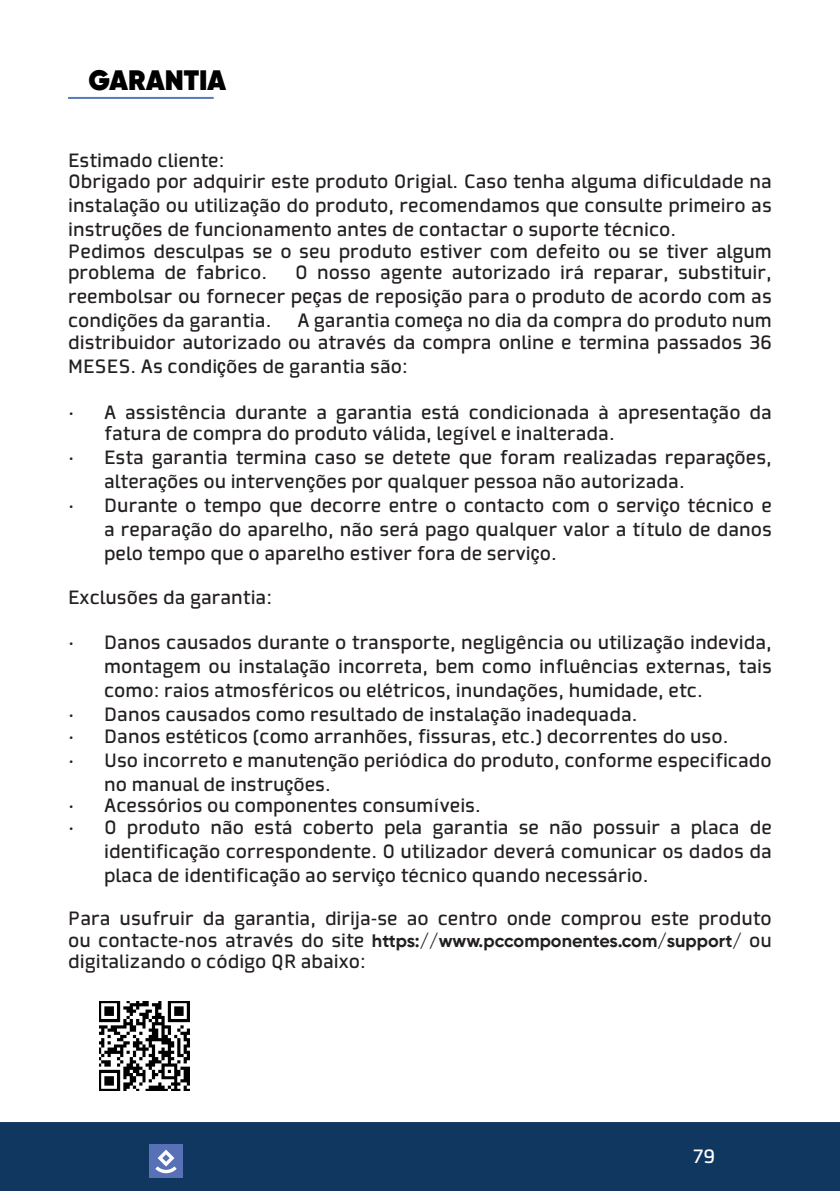
<style>
.page{position:relative;width:840px;height:1191px;background:#fff}
.page>*{position:absolute;margin:0;border:0;box-sizing:border-box;transform-origin:0 0}
.t1{font:800 28px "Gilroy";color:#000001}
.t2{font:18px/24px "Collator";color:#231f20;text-align:justify}
.t3{font:18px "Collator";color:#fff}
.s1{font-family:"Helvetica Neue LT Std";font-weight:500;font-stretch:condensed;font-size:20px}
.s2{font-family:"Gilroy";font-weight:700}
</style>
<div class="page">
<div style="left:1px;top:1122px;width:838px;height:69px;background:#0f3760"></div>
<svg style="left:0;top:1122px;width:1px;height:69px"></svg>
<div style="left:149px;top:1144px;width:34px;height:34px;background:#5870b6"></div>
<svg style="left:155px;top:1149px;width:22px;height:24px"></svg>
<hr style="left:68px;top:97px;width:145px;height:2px;background:#5479bd">
<img style="left:99px;top:1001px;width:91px;height:89px">
<p class="t1" style="left:89px;top:62px;width:139px">GARANTIA</p>
<p class="t2" style="left:68px;top:149px;width:158px">Estimado cliente:</p>
<p class="t2" style="left:68px;top:170px;width:705px">Obrigado por adquirir este produto Origial. Caso tenha alguma dificuldade na instala<span class="s1">ç</span>ão ou utiliza<span class="s1">ç</span>ão do produto, recomendamos que consulte primeiro as instru<span class="s1">ç</span>ões de funcionamento antes de contactar o suporte técnico.</p>
<p class="t2" style="left:68px;top:241px;width:704px;line-height:21.6px">Pedimos desculpas se o seu produto estiver com defeito ou se tiver algum problema de fabrico.</p>
<p class="t2" style="left:68px;top:262px;width:704px;text-indent:227px">O nosso agente autorizado irá reparar, substituir, reembolsar ou fornecer pe<span class="s1">ç</span>as de reposi<span class="s1">ç</span>ão para o produto de acordo com as condi<span class="s1">ç</span>ões da garantia.</p>
<p class="t2" style="left:68px;top:311px;width:705px;line-height:21.6px;text-align:right">A garantia come<span class="s1">ç</span>a no dia da compra do produto num<br>distribuidor autorizado ou através da compra online e termina passados 36</p>
<p class="t2" style="left:68px;top:355px;width:341px">MESES. As condi<span class="s1">ç</span>ões de garantia são:</p>
<p class="t2" style="left:104px;top:402px;width:668px;line-height:21.6px;text-indent:-36px">• A assistência durante a garantia está condicionada à apresenta<span class="s1">ç</span>ão da fatura de compra do produto válida, legível e inalterada.</p>
<p class="t2" style="left:104px;top:446px;width:668px;text-indent:-36px">• Esta garantia termina caso se detete que foram realizadas repara<span class="s1">ç</span>ões, altera<span class="s1">ç</span>ões ou interven<span class="s1">ç</span>ões por qualquer pessoa não autorizada.</p>
<p class="t2" style="left:104px;top:494px;width:669px;text-indent:-36px">• Durante o tempo que decorre entre o contacto com o servi<span class="s1">ç</span>o técnico e a repara<span class="s1">ç</span>ão do aparelho, não será pago qualquer valor a título de danos pelo tempo que o aparelho estiver fora de servi<span class="s1">ç</span>o.</p>
<p class="t2" style="left:68px;top:586px;width:205px">Exclusões da garantia:</p>
<p class="t2" style="left:104px;top:631px;width:668px;text-indent:-36px">• Danos causados durante o transporte, negligência ou utiliza<span class="s1">ç</span>ão indevida, montagem ou instala<span class="s1">ç</span>ão incorreta, bem como influências externas, tais como: raios atmosféricos ou elétricos, inunda<span class="s1">ç</span>ões, humidade, etc.</p>
<p class="t2" style="left:68px;top:703px;width:570px">• Danos causados como resultado de instala<span class="s1">ç</span>ão inadequada.</p>
<p class="t2" style="left:68px;top:725px;width:661px">• Danos estéticos (como arranhões, fissuras, etc.) decorrentes do uso.</p>
<p class="t2" style="left:104px;top:749px;width:668px;text-indent:-36px">• Uso incorreto e manuten<span class="s1">ç</span>ão periódica do produto, conforme especificado no manual de instru<span class="s1">ç</span>ões.</p>
<p class="t2" style="left:68px;top:794px;width:414px">• Acessórios ou componentes consumíveis.</p>
<p class="t2" style="left:104px;top:816px;width:669px;text-indent:-36px">• O produto não está coberto pela garantia se não possuir a placa de identifica<span class="s1">ç</span>ão correspondente. O utilizador deverá comunicar os dados da placa de identifica<span class="s1">ç</span>ão ao servi<span class="s1">ç</span>o técnico quando necessário.</p>
<p class="t2" style="left:68px;top:908px;width:704px;line-height:21.6px">Para usufruir da garantia, dirija-se ao centro onde comprou este produto ou contacte-nos através do site <span class="s2">https://www.pccomponentes.com/support/</span> ou digitalizando o código QR abaixo:</p>
<p class="t3" style="left:692px;top:1145px;width:24px">79</p>
</div>
